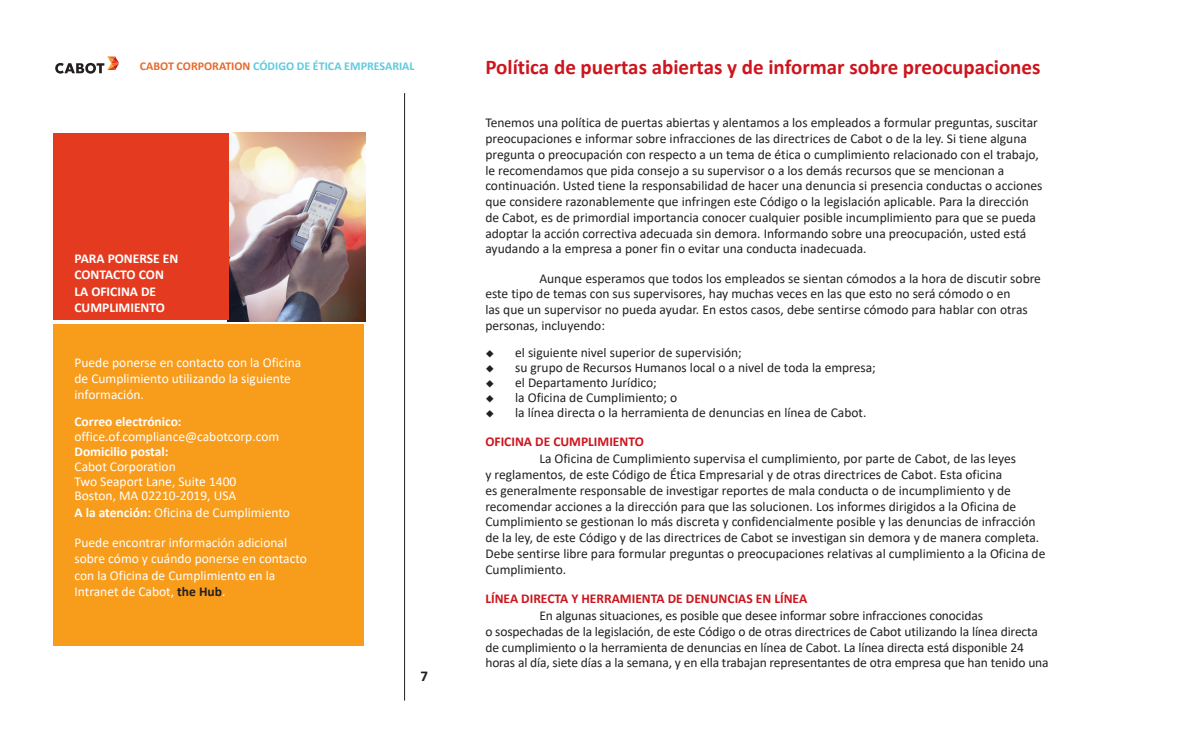
<style>
.page{position:relative;width:1188px;height:756px;background:#fff}
.page>*{position:absolute;margin:0;border:0;box-sizing:border-box;transform-origin:0 0}
.t1{font:700 21px "Calibri";color:#cd151d}
.t2{font:700 15px "Calibri";color:#231f20}
.t3{font:13.5px/15.8px "Calibri";color:#231f20}
.t4{font:13.5px/16.2px "Calibri";color:#fff}
.t5{font:700 13.5px/16.2px "Calibri";color:#fff}
.t6{font:700 13.5px "Calibri";color:#cd151d}
.t7{font:700 12px "Calibri";color:#61cadd}
.s1{color:#e76a2e}
.s2{font-weight:700}
.s3{font-weight:700;color:#231f20}
.s4{font-weight:700;color:#cd151d}
</style>
<div class="page">
<hr style="left:404px;top:93px;width:1px;height:608px;background:#231f20">
<img style="left:227px;top:132px;width:139px;height:190px">
<div style="left:53px;top:324px;width:311px;height:321px;background:#f89c1c"></div>
<svg style="left:55px;top:56px;width:64px;height:18px"></svg>
<div style="left:53px;top:134px;width:176px;height:186px;background:#e43b20"></div>
<p class="t7" style="left:140px;top:57px;width:276px"><span class="s1">CABOT CORPORATION</span> CÓDIGO DE ÉTICA EMPRESARIAL</p>
<p class="t5" style="left:74px;top:250px;width:106px">PARA PONERSE EN<br>CONTACTO CON<br>LA OFICINA DE<br>CUMPLIMIENTO</p>
<p class="t4" style="left:75px;top:354px;width:228px">Puede ponerse en contacto con la Oficina de Cumplimiento utilizando la siguiente información.</p>
<p class="t5" style="left:75px;top:413px;width:109px">Correo electrónico:</p>
<p class="t4" style="left:75px;top:428px;width:206px">office.of.compliance@cabotcorp.com</p>
<p class="t5" style="left:75px;top:443px;width:95px">Domicilio postal:</p>
<p class="t4" style="left:75px;top:459px;width:163px;line-height:15px">Cabot Corporation<br>Two Seaport Lane, Suite 1400</p>
<p class="t4" style="left:75px;top:486px;width:217px;line-height:17.7px">Boston, MA 02210-2019, USA<br><span class="s2">A la atención:</span> Oficina de Cumplimiento</p>
<p class="t4" style="left:75px;top:534px;width:234px">Puede encontrar información adicional sobre cómo y cuándo ponerse en contacto con la Oficina de Cumplimiento en la Intranet de Cabot, <span class="s3">the Hub</span>.</p>
<p class="t2" style="left:421px;top:665px;width:9px">7</p>
<h1 class="t1" style="left:485px;top:52px;width:557px">Política de puertas abiertas y de informar sobre preocupaciones</h1>
<p class="t3" style="left:485px;top:115px;width:559px">Tenemos una política de puertas abiertas y alentamos a los empleados a formular preguntas, suscitar preocupaciones e informar sobre infracciones de las directrices de Cabot o de la ley. Si tiene alguna pregunta o preocupación con respecto a un tema de ética o cumplimiento relacionado con el trabajo, le recomendamos que pida consejo a su supervisor o a los demás recursos que se mencionan a continuación. Usted tiene la responsabilidad de hacer una denuncia si presencia conductas o acciones que considere razonablemente que infringen este Código o la legislación aplicable. Para la dirección de Cabot, es de primordial importancia conocer cualquier posible incumplimiento para que se pueda adoptar la acción correctiva adecuada sin demora. Informando sobre una preocupación, usted está ayudando a la empresa a poner fin o evitar una conducta inadecuada.</p>
<p class="t3" style="left:485px;top:270px;width:557px;text-indent:54px">Aunque esperamos que todos los empleados se sientan cómodos a la hora de discutir sobre este tipo de temas con sus supervisores, hay muchas veces en las que esto no será cómodo o en<br>las que un supervisor no pueda ayudar. En estos casos, debe sentirse cómodo para hablar con otras personas, incluyendo:</p>
<p class="t3" style="left:485px;top:344px;width:258px">◆ el siguiente nivel superior de supervisión;</p>
<p class="t3" style="left:485px;top:359px;width:392px">◆ su grupo de Recursos Humanos local o a nivel de toda la empresa;</p>
<p class="t3" style="left:485px;top:374px;width:173px">◆ el Departamento Jurídico;</p>
<p class="t3" style="left:485px;top:389px;width:194px">◆ la Oficina de Cumplimiento; o</p>
<p class="t3" style="left:485px;top:397px;width:383px;line-height:29.2px">◆ la línea directa o la herramienta de denuncias en línea de Cabot.<br><span class="s4">OFICINA DE CUMPLIMIENTO</span></p>
<p class="t3" style="left:485px;top:451px;width:562px;text-indent:54px">La Oficina de Cumplimiento supervisa el cumplimiento, por parte de Cabot, de las leyes<br>y reglamentos, de este Código de Ética Empresarial y de otras directrices de Cabot. Esta oficina<br>es generalmente responsable de investigar reportes de mala conducta o de incumplimiento y de recomendar acciones a la dirección para que las solucionen. Los informes dirigidos a la Oficina de Cumplimiento se gestionan lo más discreta y confidencialmente posible y las denuncias de infracción de la ley, de este Código y de las directrices de Cabot se investigan sin demora y de manera completa.<br>Debe sentirse libre para formular preguntas o preocupaciones relativas al cumplimiento a la Oficina de Cumplimiento.</p>
<p class="t6" style="left:485px;top:589px;width:323px">LÍNEA DIRECTA Y HERRAMIENTA DE DENUNCIAS EN LÍNEA</p>
<p class="t3" style="left:485px;top:607px;width:565px;text-indent:54px">En algunas situaciones, es posible que desee informar sobre infracciones conocidas<br>o sospechadas de la legislación, de este Código o de otras directrices de Cabot utilizando la línea directa de cumplimiento o la herramienta de denuncias en línea de Cabot. La línea directa está disponible 24 horas al día, siete días a la semana, y en ella trabajan representantes de otra empresa que han tenido una</p>
</div>
